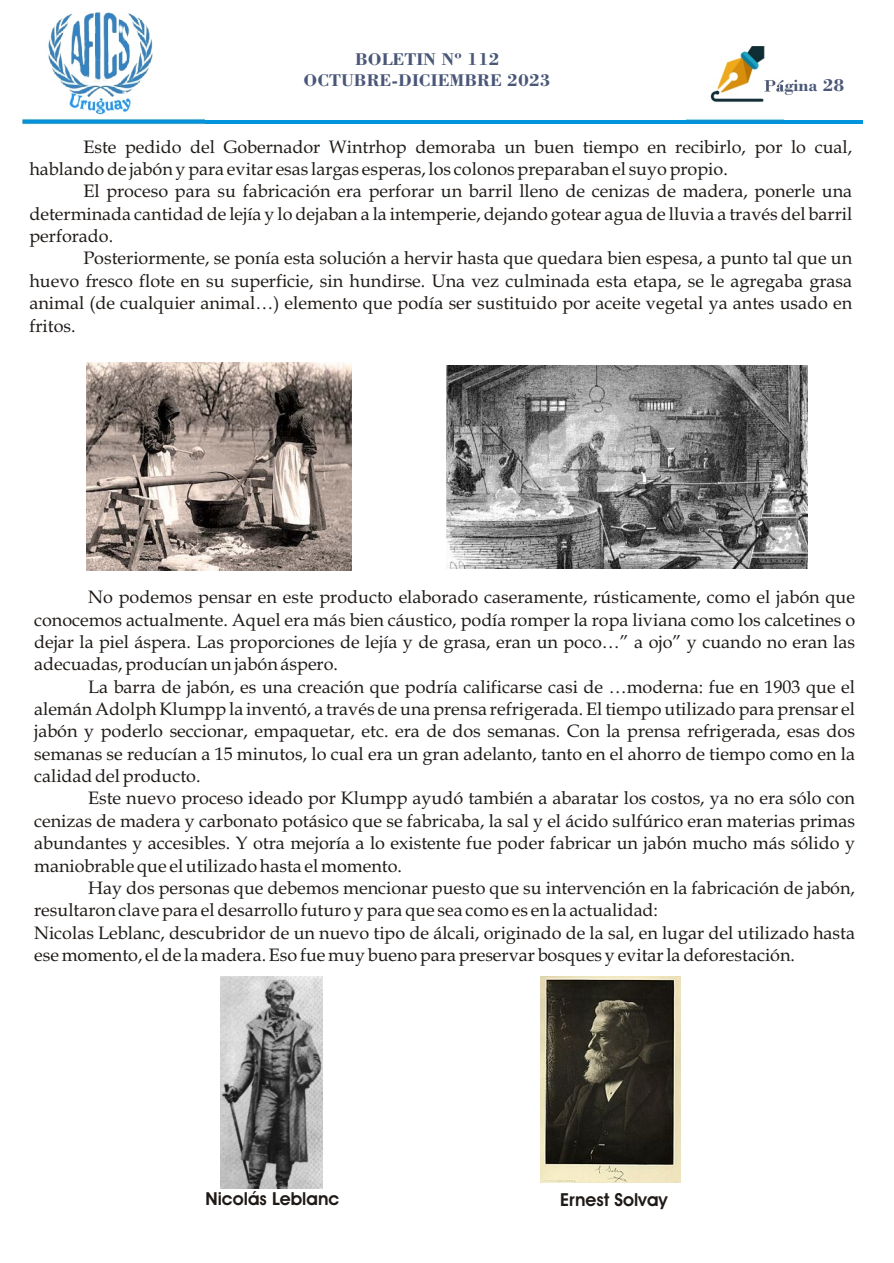
<style>
.page{position:relative;width:894px;height:1263px;background:#fff}
.page>*{position:absolute;margin:0;border:0;box-sizing:border-box;transform-origin:0 0}
.t1{font:18px/22.4px "Book Antiqua";color:#1f1a17;text-align:justify}
.t2{font:18px/21.3px "Bodoni Bd BT";color:#4a5778;text-align:center}
.t3{font:700 18px "Avant Garde Bk BT";color:#1f1a17}
</style>
<div class="page">
<hr style="left:23px;top:120px;width:840px;height:4px;background:#0094de">
<img style="left:687px;top:46px;width:97px;height:75px">
<img style="left:21px;top:12px;width:183px;height:113px">
<img style="left:86px;top:363px;width:265px;height:207px">
<img style="left:446px;top:365px;width:362px;height:203px">
<img style="left:220px;top:977px;width:102px;height:211px">
<img style="left:540px;top:976px;width:140px;height:206px">
<p class="t2" style="left:304px;top:49px;width:249px">BOLETIN Nº 112<br>OCTUBRE-DICIEMBRE 2023</p>
<p class="t2" style="left:764px;top:76px;width:82px">Página 28</p>
<p class="t1" style="left:29px;top:137px;width:824px;text-indent:54px">Este pedido del Gobernador Wintrhop demoraba un buen tiempo en recibirlo, por lo cual, hablando de jabón y para evitar esas largas esperas, los colonos preparaban el suyo propio.</p>
<p class="t1" style="left:29px;top:182px;width:824px;text-indent:54px">El proceso para su fabricación era perforar un barril lleno de cenizas de madera, ponerle una determinada cantidad de lejía y lo dejaban a la intemperie, dejando gotear agua de lluvia a través del barril perforado.</p>
<p class="t1" style="left:29px;top:249px;width:824px;text-indent:54px">Posteriormente, se ponía esta solución a hervir hasta que quedara bien espesa, a punto tal que un huevo fresco flote en su superficie, sin hundirse. Una vez culminada esta etapa, se le agregaba grasa animal (de cualquier animal…) elemento que podía ser sustituido por aceite vegetal ya antes usado en fritos.</p>
<p class="t1" style="left:34px;top:588px;width:823px;text-indent:54px">No podemos pensar en este producto elaborado caseramente, rústicamente, como el jabón que conocemos actualmente. Aquel era más bien cáustico, podía romper la ropa liviana como los calcetines o dejar la piel áspera. Las proporciones de lejía y de grasa, eran un poco…” a ojo” y cuando no eran las adecuadas, producían un jabón áspero.</p>
<p class="t1" style="left:34px;top:677px;width:822px;text-indent:54px">La barra de jabón, es una creación que podría calificarse casi de …moderna: fue en 1903 que el alemán Adolph Klumpp la inventó, a través de una prensa refrigerada. El tiempo utilizado para prensar el jabón y poderlo seccionar, empaquetar, etc. era de dos semanas. Con la prensa refrigerada, esas dos semanas se reducían a 15 minutos, lo cual era un gran adelanto, tanto en el ahorro de tiempo como en la calidad del producto.</p>
<p class="t1" style="left:34px;top:789px;width:822px;text-indent:54px">Este nuevo proceso ideado por Klumpp ayudó también a abaratar los costos, ya no era sólo con cenizas de madera y carbonato potásico que se fabricaba, la sal y el ácido sulfúrico eran materias primas abundantes y accesibles. Y otra mejoría a lo existente fue poder fabricar un jabón mucho más sólido y maniobrable que el utilizado hasta el momento.</p>
<p class="t1" style="left:34px;top:879px;width:822px;text-align:left;text-indent:54px">Hay dos personas que debemos mencionar puesto que su intervención en la fabricación de jabón, resultaron clave para el desarrollo futuro y para que sea como es en la actualidad:<br>Nicolas Leblanc, descubridor de un nuevo tipo de álcali, originado de la sal, en lugar del utilizado hasta ese momento, el de la madera. Eso fue muy bueno para preservar bosques y evitar la deforestación.</p>
<p class="t3" style="left:205px;top:1192px;width:136px">Nicolás Leblanc</p>
<p class="t3" style="left:560px;top:1192px;width:109px">Ernest Solvay</p>
</div>
